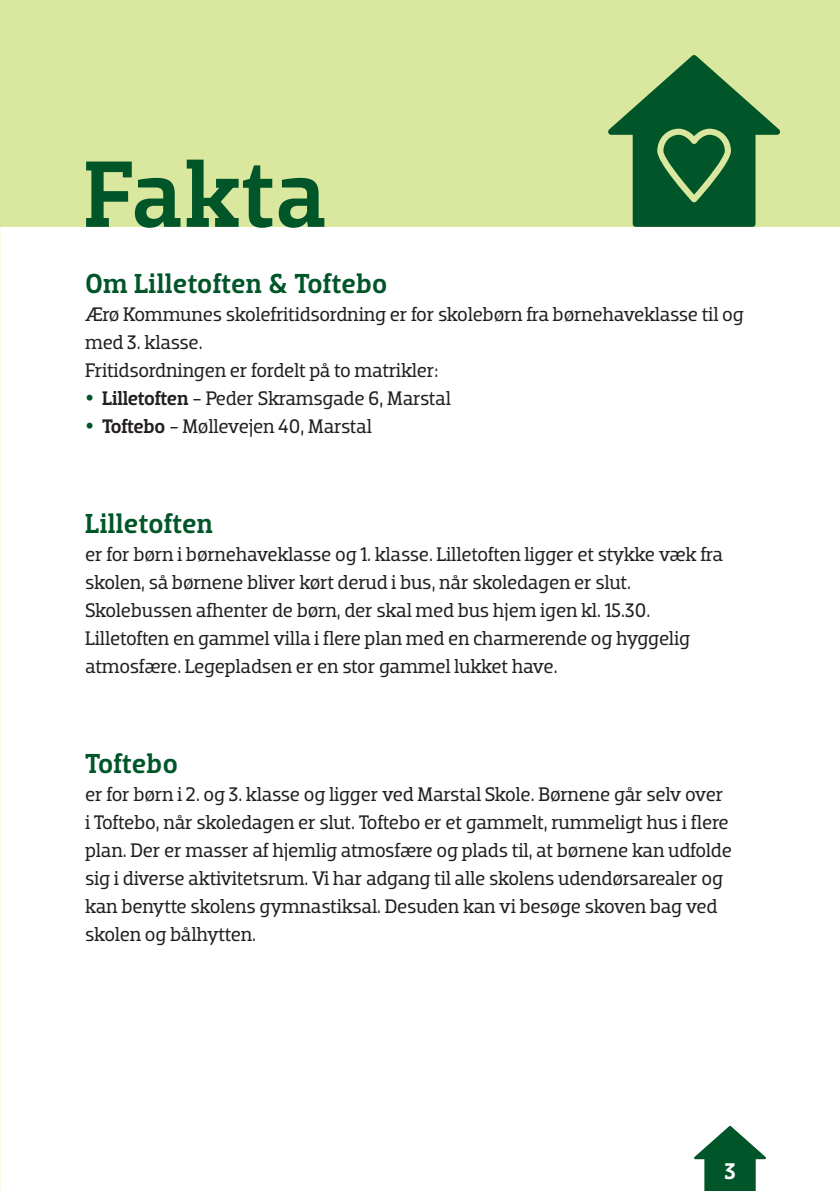
<style>
.page{position:relative;width:840px;height:1191px;background:#fff}
.page>*{position:absolute;margin:0;border:0;box-sizing:border-box;transform-origin:0 0}
.t1{font:500 96px "Dobra Slab";letter-spacing:.01em;color:#005529}
.t2{font:500 28px "Dobra Slab";letter-spacing:.01em;color:#005529}
.t3{font:500 23.2px "Dobra Slab";color:#fff}
.t4{font:20px/28px "Dobra Slab";letter-spacing:-.015em;color:#231f20}
.s1{font-weight:500}
</style>
<div class="page">
<div style="left:0;top:0;width:839px;height:227px;background:#dae79e"></div>
<svg style="left:694px;top:1125px;width:71px;height:66px"></svg>
<svg style="left:608px;top:55px;width:171px;height:172px"></svg>
<h1 class="t1" style="left:84px;top:138px;width:243px">Fakta</h1>
<h2 class="t2" style="left:85px;top:267px;width:303px">Om Lilletoften &amp; Toftebo</h2>
<p class="t4" style="left:85px;top:300px;width:659px">Ærø Kommunes skolefritidsordning er for skolebørn fra børnehaveklasse til og</p>
<p class="t4" style="left:85px;top:328px;width:119px">med 3. klasse.</p>
<p class="t4" style="left:85px;top:356px;width:355px">Fritidsordningen er fordelt på to matrikler:</p>
<p class="t4" style="left:102px;top:384px;width:350px"><span class="s1">Lilletoften</span> - Peder Skramsgade 6, Marstal</p>
<p class="t4" style="left:102px;top:412px;width:271px"><span class="s1">Toftebo</span> - Møllevejen 40, Marstal</p>
<h2 class="t2" style="left:85px;top:507px;width:129px">Lilletoften</h2>
<p class="t4" style="left:85px;top:540px;width:639px">er for børn i børnehaveklasse og 1. klasse. Lilletoften ligger et stykke væk fra skolen, så børnene bliver kørt derud i bus, når skoledagen er slut.<br>Skolebussen afhenter de børn, der skal med bus hjem igen kl. 15.30.<br>Lilletoften en gammel villa i flere plan med en charmerende og hyggelig atmosfære. Legepladsen er en stor gammel lukket have.</p>
<h2 class="t2" style="left:85px;top:747px;width:94px">Toftebo</h2>
<p class="t4" style="left:85px;top:780px;width:648px">er for børn i 2. og 3. klasse og ligger ved Marstal Skole. Børnene går selv over i Toftebo, når skoledagen er slut. Toftebo er et gammelt, rummeligt hus i flere plan. Der er masser af hjemlig atmosfære og plads til, at børnene kan udfolde sig i diverse aktivitetsrum. Vi har adgang til alle skolens udendørsarealer og kan benytte skolens gymnastiksal. Desuden kan vi besøge skoven bag ved skolen og bålhytten.</p>
<p class="t3" style="left:724px;top:1157px;width:13px">3</p>
</div>
